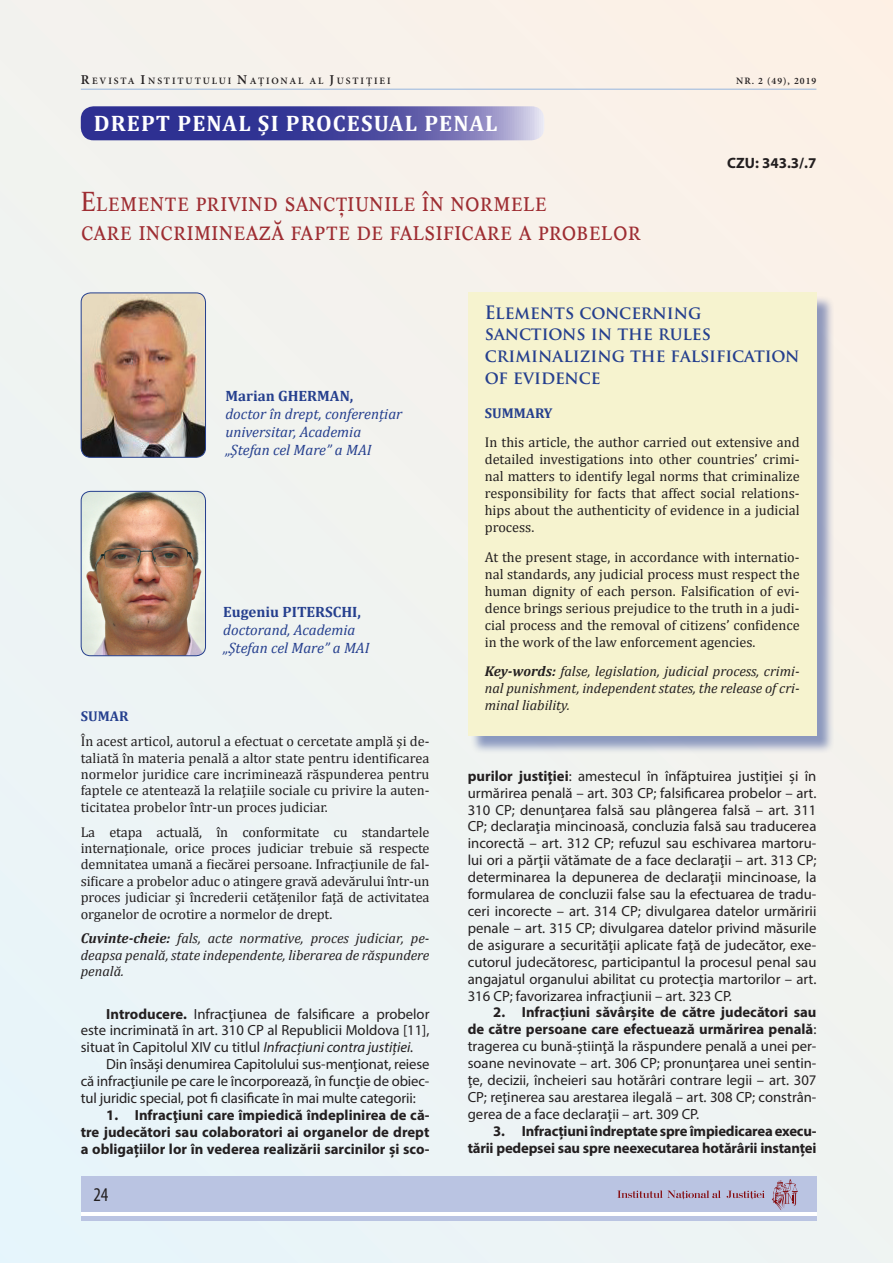
<style>
.page{position:relative;width:893px;height:1263px;background:#f0f3f1}
.page>*{position:absolute;margin:0;border:0;box-sizing:border-box;transform-origin:0 0}
.Denumirea{font:28.5px "Lyon Caps";color:#9e2d32;scale:.9 1}
.t1{font:700 22.5px "Cambria";letter-spacing:.05em;color:#fff}
.t2{font:condensed 19.5px "Myriad Pro";color:#231f20}
.t3{font:700 18px/21.6px "Trajan Pro";color:#253f8e;scale:.95 1}
.t4{font:italic 15px/18px "Cambria";color:#253f8e}
.t5{font:700 15px "Cambria";color:#253f8e}
.t6{font:700 15px "Myriad Pro";color:#231f20}
.Normal__Web{font:14.7px/17px "Myriad Pro";color:#231f20;text-align:justify}
.Normal__Web-2{font:700 14.7px/17px "Myriad Pro";letter-spacing:-.015em;color:#231f20;text-align:justify}
.Normal__Web-3{font:14.25px/17px "Cambria";color:#231f20;text-align:justify}
.Normal__Web-4{font:italic 14.25px/17px "Cambria";color:#231f20;text-align:justify}
.Normal__Web-5{font:700 14.25px "Cambria";color:#253f8e}
.t7{font:600 9.75px "Minion Pro";letter-spacing:.195em;color:#231f20}
.s1{font-size:13.5px}
.s2{font-weight:700}
.s3{font-style:italic}
</style>
<div class="page">
<hr style="left:892px;top:0;width:1px;height:1263px;background:#f7f2eb">
<hr style="left:81px;top:89px;width:735px;height:1px;background:#95b5de">
<div style="left:81px;top:1176px;width:735px;height:45px;background:#bac4e2"></div>
<hr style="left:81px;top:1213px;width:735px;height:3px;background:#fff">
<svg style="left:617px;top:1190px;width:104px;height:9px"></svg>
<svg style="left:727px;top:1190px;width:38px;height:9px"></svg>
<svg style="left:772px;top:1179px;width:26px;height:31px"></svg>
<svg style="left:81px;top:106px;width:462px;height:34px;background:#5353a4"></svg>
<img style="left:81px;top:294px;width:125px;height:162px">
<div style="left:81px;top:292px;width:125px;height:166px;border:1px solid #253f8e;border-radius:9px"></div>
<img style="left:81px;top:491px;width:125px;height:165px">
<div style="left:81px;top:491px;width:125px;height:165px;border:1px solid #253f8e;border-radius:9px"></div>
<div style="left:470px;top:295px;width:365px;height:459px;background:#253f8e;opacity:.5"></div>
<div style="left:468px;top:292px;width:349px;height:444px;background:#f6f3cf"></div>
<p class="t7" style="left:81px;top:74px;width:311px"><span class="s1">R</span>EVISTA <span class="s1">I</span>NSTITUTULUI <span class="s1">N</span>AŢIONAL AL <span class="s1">J</span>USTIŢIEI</p>
<p class="t7" style="left:736px;top:74px;width:82px">NR. 2 (49), 2019</p>
<p class="t1" style="left:94px;top:108px;width:405px">DREPT PENAL ȘI PROCESUAL PENAL</p>
<p class="Denumirea" style="left:81px;top:185px;width:519px">Elemente privind sancţiunile în normele</p>
<p class="Denumirea" style="left:81px;top:214px;width:623px">care incriminează fapte de falsificare a probelor</p>
<p class="t6" style="left:727px;top:154px;width:91px">CZU: 343.3/.7</p>
<p class="t5" style="left:225px;top:386px;width:129px">Marian GHERMAN,</p>
<p class="t4" style="left:225px;top:404px;width:178px">doctor în drept, conferențiar universitar, Academia</p>
<p class="t4" style="left:225px;top:440px;width:148px">„Ştefan cel Mare” a MAI</p>
<p class="t5" style="left:223px;top:601px;width:139px">Eugeniu PITERSCHI,</p>
<p class="t4" style="left:223px;top:620px;width:134px">doctorand, Academia</p>
<p class="t4" style="left:223px;top:638px;width:148px">„Ştefan cel Mare” a MAI</p>
<p class="Normal__Web-5" style="left:81px;top:706px;width:49px">SUMAR</p>
<p class="Normal__Web-3" style="left:81px;top:733px;width:350px;line-height:16.4px">În acest articol, autorul a efectuat o cercetate amplă și de&shy;taliată în materia penală a altor state pentru identificarea normelor juridice care incriminează răspunderea pentru faptele ce atentează la relaţiile sociale cu privire la auten&shy;ticitatea probelor într-un proces judiciar.</p>
<p class="Normal__Web-3" style="left:81px;top:823px;width:350px;line-height:16.4px">La etapa actuală, în conformitate cu standartele internaționale, orice proces judiciar trebuie să respecte demnitatea umană a fiecărei persoane. Infracţiunile de fal&shy;sificare a probelor aduc o atingere gravă adevărului într-un proces judiciar şi încrederii cetățenilor față de activitatea organelor de ocrotire a normelor de drept.</p>
<p class="Normal__Web-4" style="left:81px;top:930px;width:350px;line-height:16.4px"><span class="s2">Cuvinte-cheie:</span> fals, acte normative, proces judiciar, pe&shy;deapsa penală, state independente, liberarea de răspundere penală.</p>
<p class="Normal__Web" style="left:81px;top:1005px;width:350px;text-indent:26px"><span class="s2">Introducere.</span> Infracţiunea de falsificare a probelor este incriminată în art. 310 CP al Republicii Moldova [11], situat în Capitolul XIV cu titlul <span class="s3">Infracțiuni contra justiției.</span></p>
<p class="Normal__Web" style="left:81px;top:1055px;width:350px;text-indent:26px">Din însăşi denumirea Capitolului sus-menţionat, reiese că infracţiunile pe care le încorporează, în funcţie de obiec&shy;tul juridic special, pot fi clasificate în mai multe categorii:</p>
<p class="Normal__Web-2" style="left:81px;top:1106px;width:350px;text-indent:26px">1. Infracţiuni care împiedică îndeplinirea de că&shy;tre judecători sau colaboratori ai organelor de drept a obligațiilor lor în vederea realizării sarcinilor și sco-</p>
<h3 class="t2" style="left:93px;top:1183px;width:17px">24</h3>
<p class="t3" style="left:485px;top:302px;width:333px">Elements concerning sanctions in the rules criminalizing the falsification of evidence</p>
<p class="Normal__Web-5" style="left:485px;top:403px;width:69px">SUMMARY</p>
<p class="Normal__Web-3" style="left:485px;top:434px;width:316px">In this article, the author carried out extensive and detailed investigations into other countries’ crimi&shy;nal matters to identify legal norms that criminalize responsibility for facts that affect social relations&shy;hips about the authenticity of evidence in a judicial process.</p>
<p class="Normal__Web-3" style="left:485px;top:548px;width:316px">At the present stage, in accordance with internatio&shy;nal standards, any judicial process must respect the human dignity of each person. Falsification of evi&shy;dence brings serious prejudice to the truth in a judi&shy;cial process and the removal of citizens’ confidence in the work of the law enforcement agencies.</p>
<p class="Normal__Web-4" style="left:485px;top:662px;width:316px"><span class="s2">Key-words:</span> false, legislation, judicial process, crimi&shy;nal punishment, independent states, the release of cri&shy;minal liability.</p>
<p class="Normal__Web" style="left:468px;top:767px;width:350px"><span class="s2">purilor justiției</span>: amestecul în înfăptuirea justiţiei şi în urmărirea penală – art. 303 CP; falsificarea probelor – art.<br>310 CP; denunţarea falsă sau plângerea falsă – art. 311<br>CP; declaraţia mincinoasă, concluzia falsă sau traducerea incorectă – art. 312 CP; refuzul sau eschivarea martoru&shy;lui ori a părţii vătămate de a face declaraţii – art. 313 CP; determinarea la depunerea de declaraţii mincinoase, la formularea de concluzii false sau la efectuarea de tradu&shy;ceri incorecte – art. 314 CP; divulgarea datelor urmăririi penale – art. 315 CP; divulgarea datelor privind măsurile de asigurare a securităţii aplicate faţă de judecător, exe&shy;cutorul judecătoresc, participantul la procesul penal sau angajatul organului abilitat cu protecţia martorilor – art.<br>316 CP; favorizarea infracţiunii – art. 323 CP.</p>
<p class="Normal__Web" style="left:468px;top:1004px;width:350px;text-indent:26px"><span class="s2">2. Infracțiuni săvârșite de către judecători sau de către persoane care efectuează urmărirea penală</span>: tragerea cu bună-ştiinţă la răspundere penală a unei per&shy;soane nevinovate – art. 306 CP; pronunţarea unei sentin&shy;ţe, decizii, încheieri sau hotărâri contrare legii – art. 307<br>CP; reţinerea sau arestarea ilegală – art. 308 CP; constrân&shy;gerea de a face declaraţii – art. 309 CP.</p>
<p class="Normal__Web-2" style="left:468px;top:1122px;width:350px;text-align:right">3. Infracțiuni îndreptate spre împiedicarea execu&shy;tării pedepsei sau spre neexecutarea hotărârii instanței</p>
</div>
